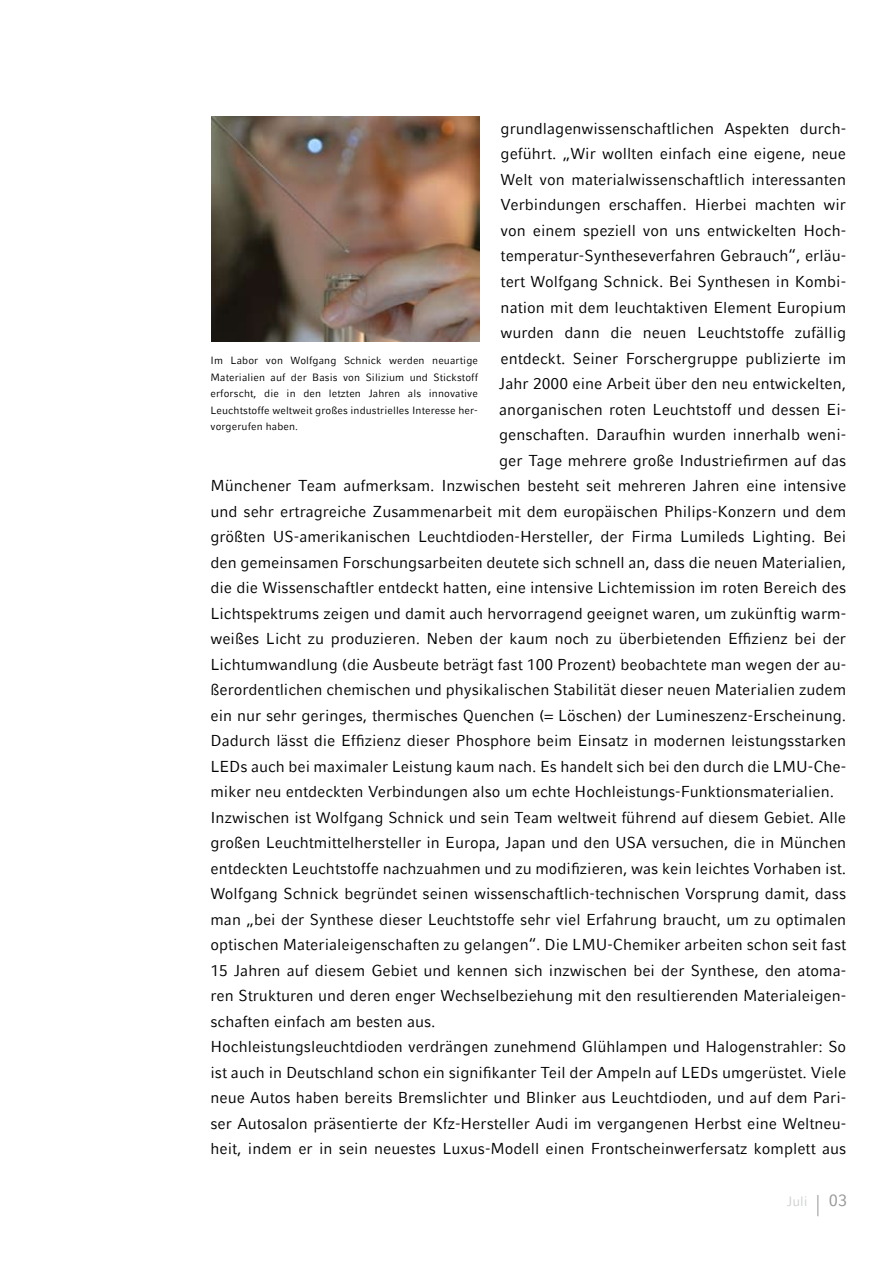
<style>
.page{position:relative;width:893px;height:1263px;background:#fff}
.page>*{position:absolute;margin:0;border:0;box-sizing:border-box;transform-origin:0 0}
.t1{font:16.5px "LMU Compatil Fact";color:#97979b}
.t2{font:15.75px "LMU Compatil Fact";color:#000}
.t3{font:13.5px "LMU Compatil Fact";color:#ced0d2}
.t4{font:10.5px/16.5px "LMU Compatil Fact";letter-spacing:.01em;color:#000;text-align:justify}
</style>
<div class="page">
<svg style="left:817px;top:1195px;width:1px;height:21px"></svg>
<img style="left:212px;top:117px;width:267px;height:225px">
<p class="t2" style="left:501px;top:119px;width:347px">grundlagenwissenschaftlichen Aspekten durch-</p>
<p class="t2" style="left:501px;top:145px;width:347px">geführt. „Wir wollten einfach eine eigene, neue</p>
<p class="t2" style="left:501px;top:170px;width:347px">Welt von materialwissenschaftlich interessanten</p>
<p class="t2" style="left:501px;top:196px;width:347px">Verbindungen erschaffen. Hierbei machten wir</p>
<p class="t2" style="left:501px;top:221px;width:347px">von einem speziell von uns entwickelten Hoch-</p>
<p class="t2" style="left:501px;top:247px;width:347px">temperatur-Syntheseverfahren Gebrauch“, erläu-</p>
<p class="t2" style="left:501px;top:272px;width:347px">tert Wolfgang Schnick. Bei Synthesen in Kombi-</p>
<p class="t2" style="left:501px;top:298px;width:347px">nation mit dem leuchtaktiven Element Europium</p>
<p class="t2" style="left:501px;top:323px;width:347px">wurden dann die neuen Leuchtstoffe zufällig</p>
<p class="t2" style="left:501px;top:349px;width:347px">entdeckt. Seiner Forschergruppe publizierte im</p>
<p class="t2" style="left:499px;top:374px;width:348px">Jahr 2000 eine Arbeit über den neu entwickelten,</p>
<p class="t2" style="left:499px;top:400px;width:348px">anorganischen roten Leuchtstoff und dessen Ei-</p>
<p class="t2" style="left:499px;top:425px;width:348px">genschaften. Daraufhin wurden innerhalb weni-</p>
<p class="t2" style="left:499px;top:451px;width:348px">ger Tage mehrere große Industriefirmen auf das</p>
<p class="t2" style="left:210px;top:476px;width:637px">Münchener Team aufmerksam. Inzwischen besteht seit mehreren Jahren eine intensive</p>
<p class="t2" style="left:210px;top:502px;width:637px">und sehr ertragreiche Zusammenarbeit mit dem europäischen Philips-Konzern und dem</p>
<p class="t2" style="left:210px;top:527px;width:637px">größten US-amerikanischen Leuchtdioden-Hersteller, der Firma Lumileds Lighting. Bei</p>
<p class="t2" style="left:210px;top:553px;width:637px">den gemeinsamen Forschungsarbeiten deutete sich schnell an, dass die neuen Materialien,</p>
<p class="t2" style="left:210px;top:578px;width:637px">die die Wissenschaftler entdeckt hatten, eine intensive Lichtemission im roten Bereich des</p>
<p class="t2" style="left:210px;top:604px;width:637px">Lichtspektrums zeigen und damit auch hervorragend geeignet waren, um zukünftig warm-</p>
<p class="t2" style="left:210px;top:629px;width:637px">weißes Licht zu produzieren. Neben der kaum noch zu überbietenden Effizienz bei der</p>
<p class="t2" style="left:210px;top:655px;width:637px">Lichtumwandlung (die Ausbeute beträgt fast 100 Prozent) beobachtete man wegen der au-</p>
<p class="t2" style="left:210px;top:680px;width:637px">ßerordentlichen chemischen und physikalischen Stabilität dieser neuen Materialien zudem</p>
<p class="t2" style="left:210px;top:706px;width:637px">ein nur sehr geringes, thermisches Quenchen (= Löschen) der Lumineszenz-Erscheinung.</p>
<p class="t2" style="left:210px;top:731px;width:637px">Dadurch lässt die Effizienz dieser Phosphore beim Einsatz in modernen leistungsstarken</p>
<p class="t2" style="left:210px;top:757px;width:637px">LEDs auch bei maximaler Leistung kaum nach. Es handelt sich bei den durch die LMU-Che-</p>
<p class="t2" style="left:210px;top:782px;width:625px">miker neu entdeckten Verbindungen also um echte Hochleistungs-Funktionsmaterialien.</p>
<p class="t2" style="left:210px;top:808px;width:637px">Inzwischen ist Wolfgang Schnick und sein Team weltweit führend auf diesem Gebiet. Alle</p>
<p class="t2" style="left:210px;top:833px;width:637px">großen Leuchtmittelhersteller in Europa, Japan und den USA versuchen, die in München</p>
<p class="t2" style="left:210px;top:859px;width:637px">entdeckten Leuchtstoffe nachzuahmen und zu modifizieren, was kein leichtes Vorhaben ist.</p>
<p class="t2" style="left:210px;top:884px;width:637px">Wolfgang Schnick begründet seinen wissenschaftlich-technischen Vorsprung damit, dass</p>
<p class="t2" style="left:210px;top:910px;width:637px">man „bei der Synthese dieser Leuchtstoffe sehr viel Erfahrung braucht, um zu optimalen</p>
<p class="t2" style="left:210px;top:935px;width:637px">optischen Materialeigenschaften zu gelangen“. Die LMU-Chemiker arbeiten schon seit fast</p>
<p class="t2" style="left:210px;top:961px;width:637px">15 Jahren auf diesem Gebiet und kennen sich inzwischen bei der Synthese, den atoma-</p>
<p class="t2" style="left:210px;top:986px;width:637px">ren Strukturen und deren enger Wechselbeziehung mit den resultierenden Materialeigen-</p>
<p class="t2" style="left:210px;top:1012px;width:227px">schaften einfach am besten aus.</p>
<p class="t2" style="left:210px;top:1037px;width:637px">Hochleistungsleuchtdioden verdrängen zunehmend Glühlampen und Halogenstrahler: So</p>
<p class="t2" style="left:210px;top:1063px;width:637px">ist auch in Deutschland schon ein signifikanter Teil der Ampeln auf LEDs umgerüstet. Viele</p>
<p class="t2" style="left:210px;top:1088px;width:637px">neue Autos haben bereits Bremslichter und Blinker aus Leuchtdioden, und auf dem Pari-</p>
<p class="t2" style="left:210px;top:1114px;width:637px">ser Autosalon präsentierte der Kfz-Hersteller Audi im vergangenen Herbst eine Weltneu-</p>
<p class="t2" style="left:210px;top:1139px;width:637px">heit, indem er in sein neuestes Luxus-Modell einen Frontscheinwerfersatz komplett aus</p>
<p class="t3" style="left:787px;top:1193px;width:22px">Juli</p>
<p class="t1" style="left:829px;top:1191px;width:20px">03</p>
<p class="t4" style="left:210px;top:352px;width:269px">Im Labor von Wolfgang Schnick werden neuartige Materialien auf der Basis von Silizium und Stickstoff erforscht, die in den letzten Jahren als innovative Leuchtstoffe weltweit großes industrielles Interesse her&shy;vorgerufen haben.</p>
</div>
